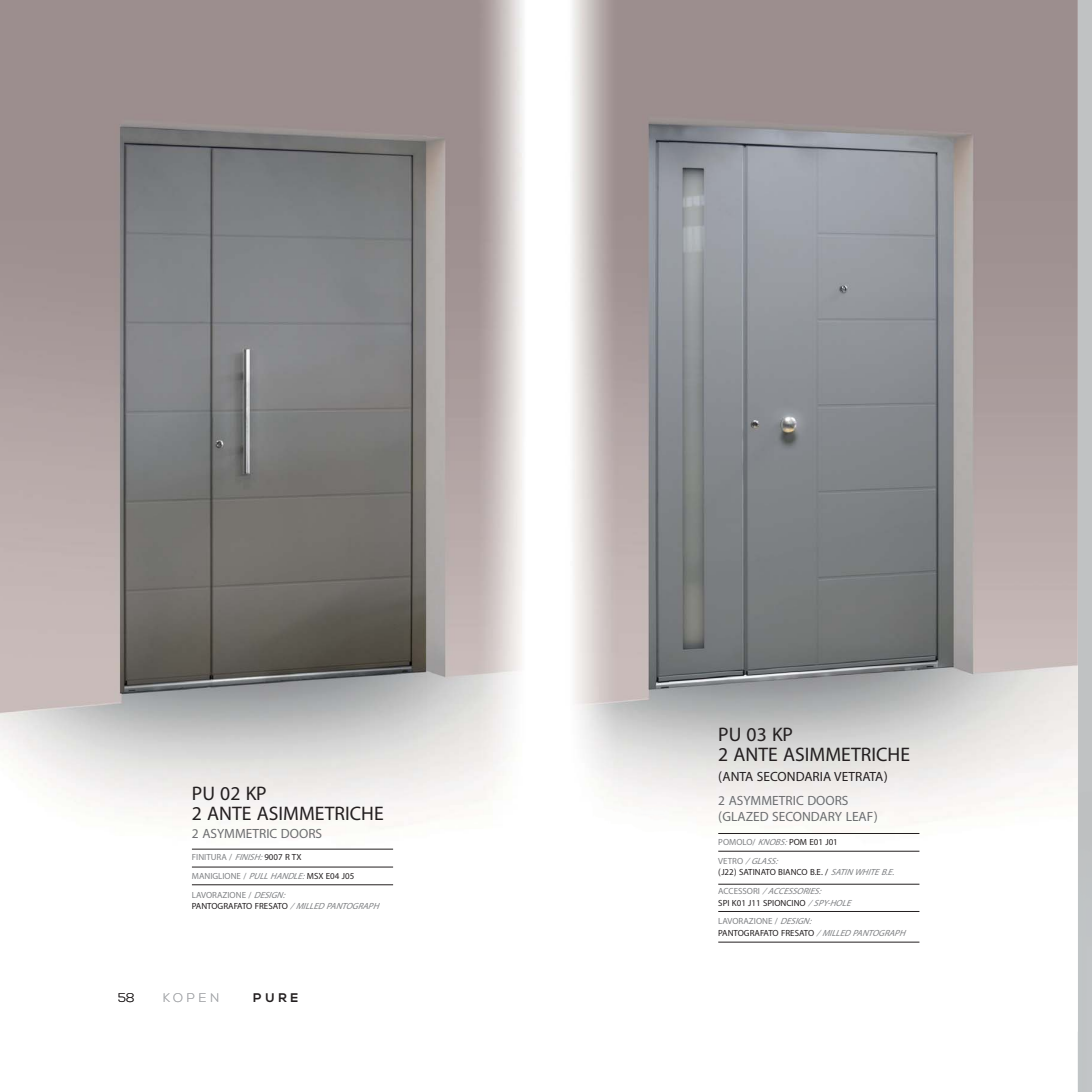
<style>
.page{position:relative;width:1092px;height:1092px;background:#fff}
.page>*{position:absolute;margin:0;border:0;box-sizing:border-box;transform-origin:0 0}
.t1{font:27.5px/20px "Myriad Arabic";color:#231f20}
.t2{font:18.75px/16.2px "Myriad Arabic";color:#6d6e70}
.t3{font:18.75px "Myriad Arabic";color:#231f20}
.t4{font:12.5px/18.8px "Myriad Arabic";color:#231f20}
.t5{font:italic 12.5px/18.8px "Myriad Arabic";color:#808285}
.t6{font:12.5px/18.8px "Myriad Arabic";color:#808285}
.t7{font:300 12.5px "Nexa";letter-spacing:.3em;color:#a7a9ac}
.t8{font:700 12.5px "Nexa";color:#231f20}
.t9{font:300 12.5px "Nexa";color:#231f20}
.s1{font-style:italic}
.s2{color:#231f20}
.s3{font-style:italic;color:#808285}
.s4{font-style:normal}
.s5{font-style:normal;color:#231f20}
.s6{color:#808285}
</style>
<div class="page">
<img style="left:1077px;top:0;width:14px;height:1091px">
<img style="left:0;top:0;width:426px;height:886px">
<hr style="left:192px;top:848px;width:201px;height:1px;background:#231f20">
<hr style="left:192px;top:866px;width:201px;height:1px;background:#231f20">
<hr style="left:192px;top:884px;width:201px;height:1px;background:#231f20">
<img style="left:572px;top:0;width:505px;height:943px">
<hr style="left:718px;top:833px;width:201px;height:1px;background:#231f20">
<hr style="left:718px;top:850px;width:201px;height:1px;background:#231f20">
<hr style="left:718px;top:883px;width:201px;height:1px;background:#231f20">
<hr style="left:718px;top:911px;width:201px;height:1px;background:#231f20">
<hr style="left:718px;top:941px;width:201px;height:1px;background:#231f20">
<img style="left:426px;top:0;width:97px;height:646px">
<img style="left:426px;top:646px;width:152px;height:297px">
<h1 class="t1" style="left:192px;top:780px;width:193px">PU 02 KP<br>2 ANTE ASIMMETRICHE</h1>
<h2 class="t2" style="left:192px;top:823px;width:132px">2 ASYMMETRIC DOORS</h2>
<p class="t6" style="left:192px;top:846px;width:164px">FINITURA / <span class="s1">FINISH:</span><span class="s2">9007 R TX<br></span>MANIGLIONE / <span class="s1">PULL HANDLE:</span><span class="s2">MSX E04 J05<br></span>LAVORAZIONE / <span class="s1">DESIGN:</span></p>
<p class="t4" style="left:192px;top:895px;width:190px">PANTOGRAFATO FRESATO <span class="s3">/ MILLED PANTOGRAPH</span></p>
<p class="t9" style="left:118px;top:993px;width:18px">58</p>
<p class="t7" style="left:163px;top:993px;width:58px">KOPEN</p>
<p class="t8" style="left:253px;top:993px;width:47px">PURE</p>
<h1 class="t1" style="left:718px;top:721px;width:193px">PU 03 KP<br>2 ANTE ASIMMETRICHE</h1>
<h2 class="t3" style="left:718px;top:763px;width:171px">(ANTA SECONDARIA VETRATA)</h2>
<h2 class="t2" style="left:718px;top:790px;width:161px">2 ASYMMETRIC DOORS (GLAZED SECONDARY LEAF)</h2>
<p class="t5" style="left:718px;top:831px;width:121px"><span class="s4">POMOLO/</span> KNOBS:<span class="s5">POM E01 J01<br></span><span class="s4">V E T R O</span> / GLASS:</p>
<p class="t5" style="left:718px;top:861px;width:179px"><span class="s5">(J22) SATINATO BIANCO B.E. /</span> SATIN WHITE B.E.<br><span class="s4">A C C E S S O R I</span> / ACCESSORIES:</p>
<p class="t4" style="left:718px;top:891px;width:136px">SPI K01 J11 SPIONCINO <span class="s3">/ SPY-HOLE<br></span><span class="s6">LAVORAZIONE /</span> <span class="s3">DESIGN:</span></p>
<p class="t4" style="left:718px;top:921px;width:190px">PANTOGRAFATO FRESATO <span class="s3">/ MILLED PANTOGRAPH</span></p>
</div>
